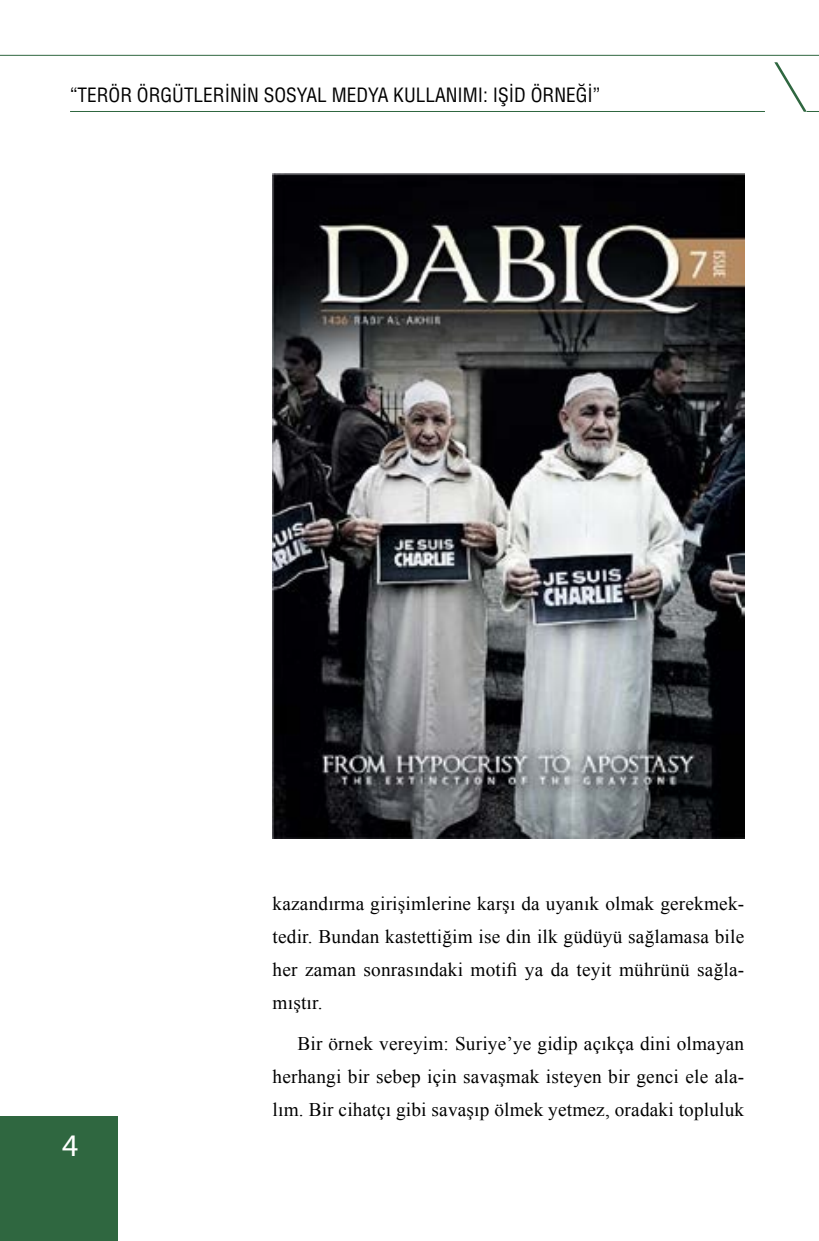
<style>
.page{position:relative;width:819px;height:1241px;background:#fff}
.page>*{position:absolute;margin:0;border:0;box-sizing:border-box;transform-origin:0 0}
.t1{font:31.5px "Myriad Pro";color:#fff}
.t2{font:19.25px/33.1px "Times New Roman";letter-spacing:.01em;color:#000;text-align:justify}
.t3{font:condensed 19.25px "Helvetica LT Std";color:#000}
</style>
<div class="page">
<hr style="left:0;top:55px;width:819px;height:1px;background:#2f6740">
<svg style="left:774px;top:62px;width:45px;height:50px"></svg>
<hr style="left:70px;top:111px;width:695px;height:1px;background:#2f6740">
<div style="left:0;top:1116px;width:117px;height:124px;background:#2f6740"></div>
<img style="left:273px;top:174px;width:471px;height:664px">
<p class="t3" style="left:70px;top:83px;width:532px">“TERÖR ÖRGÜTLERININ SOSYAL MEDYA KULLANIMI: IŞİ D ÖRNEĞI”</p>
<h1 class="t1" style="left:62px;top:1125px;width:18px">4</h1>
<p class="t2" style="left:272px;top:886px;width:473px">kazandırma girişimlerine karşı da uyanık olmak gerekmek&shy;tedir. Bundan kastettiğim ise din ilk güdüyü sağlamasa bile her zaman sonrasındaki motifi ya da teyit mührünü sağla&shy;mıştır.</p>
<p class="t2" style="left:272px;top:1026px;width:473px;text-indent:25px">Bir örnek vereyim: Suriye’ye gidip açıkça dini olmayan herhangi bir sebep için savaşmak isteyen bir genci ele ala&shy;lım. Bir cihatçı gibi savaşıp ölmek yetmez, oradaki topluluk</p>
</div>
